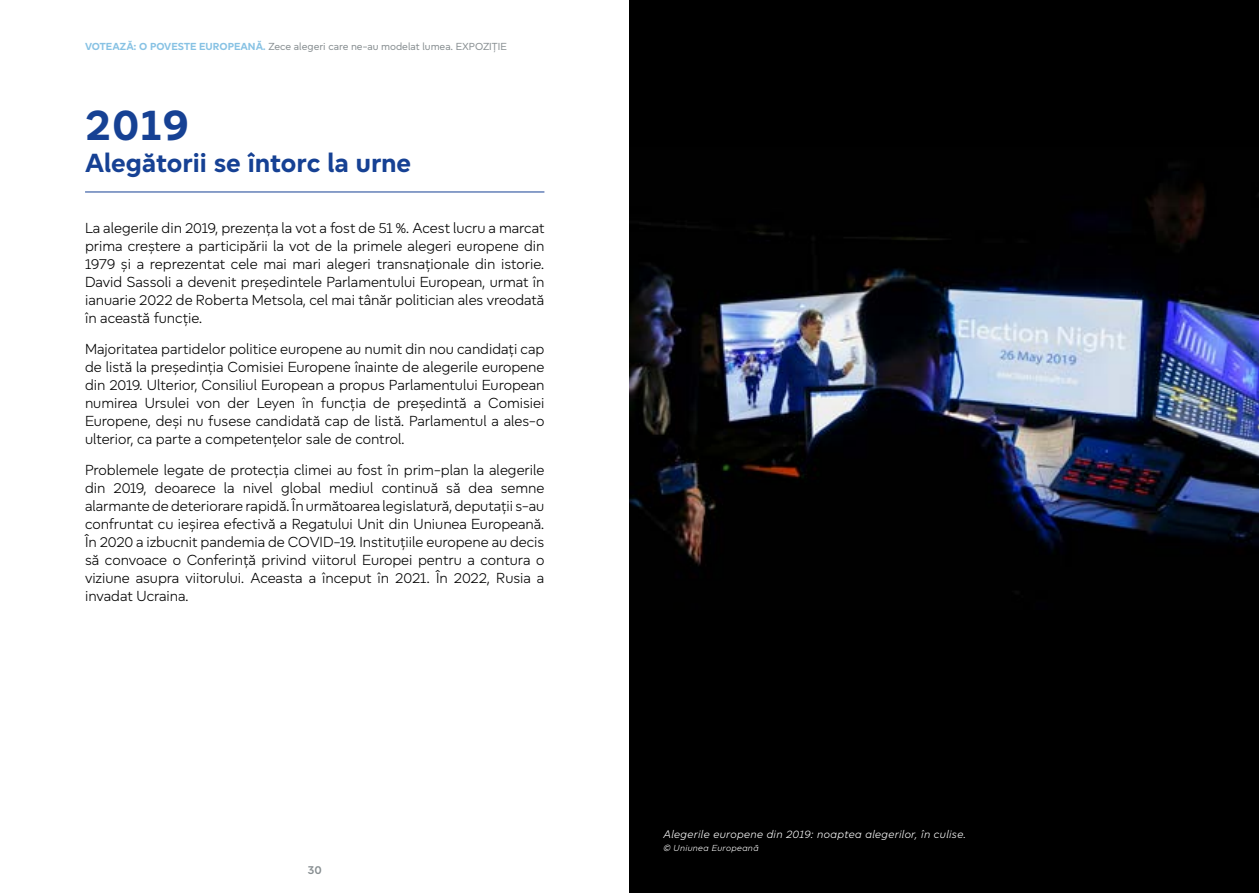
<style>
.page{position:relative;width:1259px;height:893px;background:#fff}
.page>*{position:absolute;margin:0;border:0;box-sizing:border-box;transform-origin:0 0}
.H2_-_Years{font:700 45px "Europea";color:#164194}
.H2_-_Years-2{font:700 27px "Europea";color:#164194}
.Text_Years{font:300 15px/18px "Europea";color:#000;text-align:justify}
.t1{font:600 12px "Europea";color:#878e91}
.t2{font:italic 300 11.25px "Europea";letter-spacing:.03em;color:#fff}
.t3{font:10.5px "Europea";color:#878e91}
.t4{font:italic 300 9px "Europea";letter-spacing:.035em;color:#fff}
.s1{font-weight:700;color:#87c2e4}
</style>
<div class="page">
<hr style="left:85px;top:192px;width:459px;height:1px;background:#164194">
<div style="left:629px;top:0;width:630px;height:893px;background:#000"></div>
<img style="left:629px;top:183px;width:630px;height:383px">
<img style="left:714px;top:183px;width:460px;height:383px">
<p class="t3" style="left:85px;top:39px;width:423px"><span class="s1">VOTEAZĂ: O POVESTE EUROPEANĂ.</span> Zece alegeri care ne-au modelat lumea. EXPOZIȚIE</p>
<h2 class="H2_-_Years" style="left:85px;top:92px;width:105px">2019</h2>
<h2 class="H2_-_Years-2" style="left:85px;top:143px;width:328px">Alegătorii se întorc la urne</h2>
<p class="Text_Years" style="left:85px;top:218px;width:461px">La alegerile din 2019, prezența la vot a fost de 51 %. Acest lucru a marcat prima creștere a participării la vot de la primele alegeri europene din 1979 și a reprezentat cele mai mari alegeri transnaționale din istorie.<br>David Sassoli a devenit președintele Parlamentului European, urmat în ianuarie 2022 de Roberta Metsola, cel mai tânăr politician ales vreodată în această funcție.</p>
<p class="Text_Years" style="left:85px;top:339px;width:461px">Majoritatea partidelor politice europene au numit din nou candidați cap de listă la președinția Comisiei Europene înainte de alegerile europene din 2019. Ulterior, Consiliul European a propus Parlamentului European numirea Ursulei von der Leyen în funcția de președintă a Comisiei Europene, deși nu fusese candidată cap de listă. Parlamentul a ales-o ulterior, ca parte a competențelor sale de control.</p>
<p class="Text_Years" style="left:85px;top:460px;width:461px">Problemele legate de protecția climei au fost în prim-plan la alegerile din 2019, deoarece la nivel global mediul continuă să dea semne alarmante de deteriorare rapidă. În următoarea legislatură, deputații s-au confruntat cu ieșirea efectivă a Regatului Unit din Uniunea Europeană.<br>În 2020 a izbucnit pandemia de COVID-19. Instituțiile europene au decis să convoace o Conferință privind viitorul Europei pentru a contura o viziune asupra viitorului. Aceasta a început în 2021. În 2022, Rusia a invadat Ucraina.</p>
<p class="t1" style="left:308px;top:862px;width:15px">30</p>
<p class="t2" style="left:663px;top:826px;width:304px">Alegerile europene din 2019: noaptea alegerilor, în culise.</p>
<p class="t4" style="left:663px;top:842px;width:97px">© Uniunea Europeană</p>
</div>
